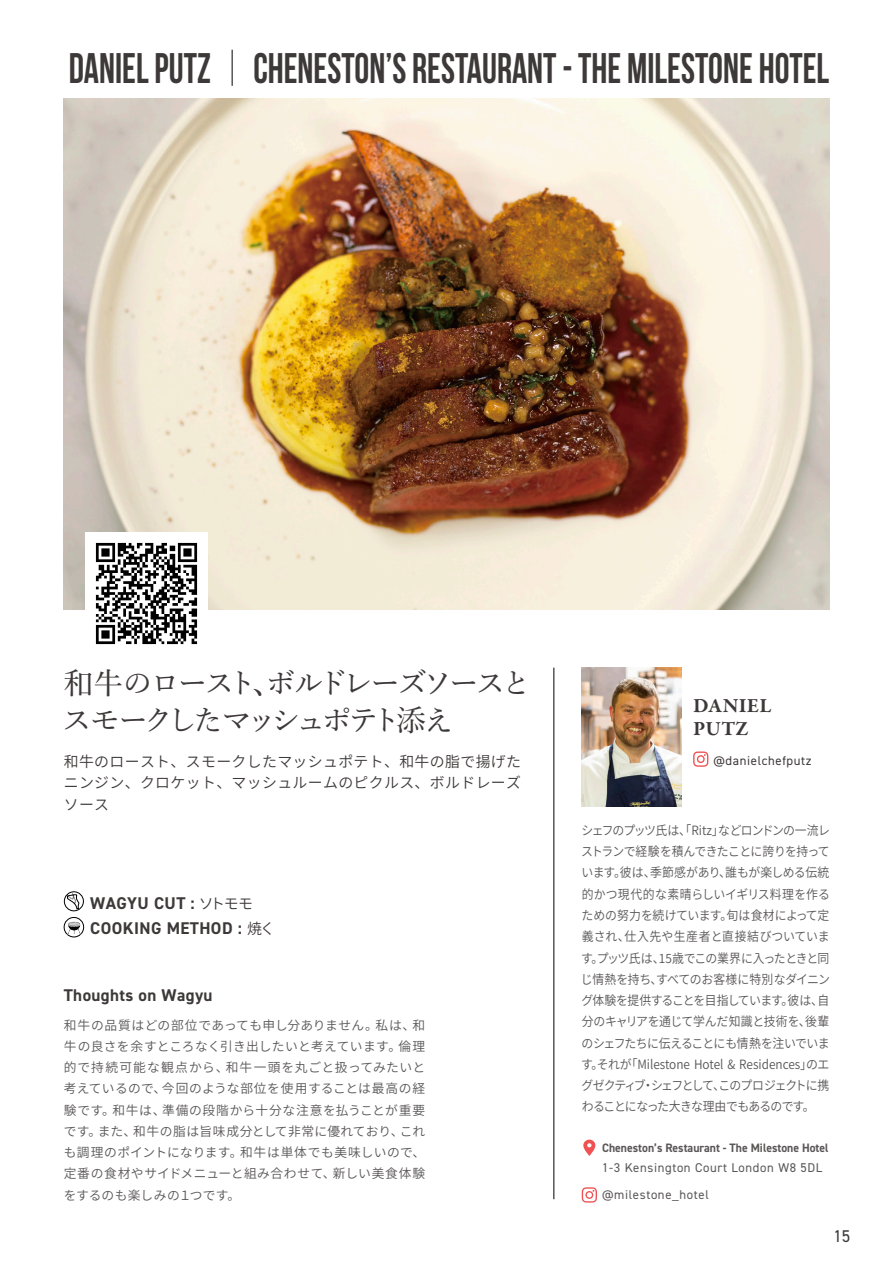
<style>
.page{position:relative;width:893px;height:1263px;background:#fff}
.page>*{position:absolute;margin:0;border:0;box-sizing:border-box;transform-origin:0 0}
.t1{font:700 42.45px "Bebas Neue";color:#3e3939;scale:.88 1}
.t2{font:500 29.7px/37.2px "Yu Min";letter-spacing:-.12em;color:#3e3939}
.t3{font:700 20.4px/23px "Garamond Premr Pro";letter-spacing:.01em;color:#3e3939}
.t4{font:700 16.95px "DIN2014";letter-spacing:.025em;color:#3e3939}
.t5{font:16.95px "DIN2014";color:#3e3939}
.t6{font:14.85px/21.3px "Source Han Sans JP";letter-spacing:.025em;color:#3e3939;text-align:justify}
.t7{font:12.75px/21.3px "Source Han Sans JP";letter-spacing:-.025em;color:#595656;text-align:justify;scale:.93 1}
.t8{font:12.75px/21.3px "Source Han Sans JP";letter-spacing:-.025em;color:#595656;text-align:justify}
.t9{font:12.75px "DIN2014";letter-spacing:.05em;color:#595656}
.t10{font:12.75px "DIN2014";letter-spacing:.05em;color:#3e3939}
.t11{font:700 12.15px "DIN2014";color:#595656;scale:.96 1}
.s1{font-family:"Source Han Sans JP";font-weight:400;font-size:14.85px}
</style>
<div class="page">
<img style="left:582px;top:668px;width:99px;height:138px">
<img style="left:64px;top:99px;width:765px;height:510px">
<hr style="left:554px;top:668px;width:1px;height:531px;background:#000">
<hr style="left:232px;top:50px;width:1px;height:36px;background:#000">
<svg style="left:582px;top:1187px;width:15px;height:15px"></svg>
<svg style="left:693px;top:751px;width:15px;height:16px"></svg>
<svg style="left:67px;top:894px;width:12px;height:15px"></svg>
<div style="left:64px;top:891px;width:20px;height:20px;border:1px solid #000;border-radius:50%"></div>
<img style="left:64px;top:917px;width:20px;height:20px">
<img style="left:85px;top:533px;width:122px;height:112px">
<svg style="left:583px;top:1139px;width:12px;height:17px"></svg>
<h1 class="t1" style="left:69px;top:45px;width:866px">DANIEL PUTZ CHENESTON’S RESTAURANT - THE MILESTONE HOTEL</h1>
<h2 class="t2" style="left:62px;top:661px;width:470px">和牛のロースト、ボルドレーズソースとスモークしたマッシュポテト添え</h2>
<p class="t6" style="left:64px;top:751px;width:459px">和牛のロースト、スモークしたマッシュポテト、和牛の脂で揚げたニンジン、クロケット、マッシュルームのピクルス、ボルドレーズソース</p>
<h3 class="t4" style="left:90px;top:891px;width:165px">WAGYU CUT : <span class="s1">ソトモモ</span></h3>
<h3 class="t4" style="left:90px;top:917px;width:186px">COOKING METHOD : <span class="s1">焼く</span></h3>
<h3 class="t4" style="left:64px;top:984px;width:150px">Thoughts on Wagyu</h3>
<p class="t8" style="left:64px;top:1014px;width:363px">和牛の品質はどの部位であっても申し分ありません。私は、和牛の良さを余すところなく引き出したいと考えています。倫理的で持続可能な観点から、和牛一頭を丸ごと扱ってみたいと考えているので、今回のような部位を使用することは最高の経験です。和牛は、準備の段階から十分な注意を払うことが重要です。また、和牛の脂は旨味成分として非常に優れており、これも調理のポイントになります。和牛は単体でも美味しいので、定番の食材やサイドメニューと組み合わせて、新しい美食体験をするのも楽しみの１つです。</p>
<h3 class="t3" style="left:693px;top:695px;width:80px">DANIEL<br>PUTZ</h3>
<p class="t10" style="left:713px;top:752px;width:100px">@danielchefputz</p>
<p class="t7" style="left:581px;top:820px;width:269px">シェフのプッツ氏は、「Ritz」などロンドンの一流レストランで経験を積んできたことに誇りを持っています。彼は、季節感があり、誰もが楽しめる伝統的かつ現代的な素晴らしいイギリス料理を作るための努力を続けています。旬は食材によって定義され、仕入先や生産者と直接結びついています。プッツ氏は、15歳でこの業界に入ったときと同じ情熱を持ち、すべてのお客様に特別なダイニング体験を提供することを目指しています。彼は、自分のキャリアを通じて学んだ知識と技術を、後輩のシェフたちに伝えることにも情熱を注いでいます。それが「Milestone Hotel &amp; Residences」のエグゼクティブ・シェフとして、このプロジェクトに携わることになった大きな理由でもあるのです。</p>
<p class="t11" style="left:602px;top:1140px;width:237px">Cheneston’s Restaurant - The Milestone Hotel</p>
<p class="t9" style="left:602px;top:1159px;width:222px">1-3 Kensington Court London W8 5DL</p>
<p class="t9" style="left:602px;top:1187px;width:108px">@milestone_hotel</p>
<h3 class="t5" style="left:833px;top:1225px;width:19px">15</h3>
</div>
